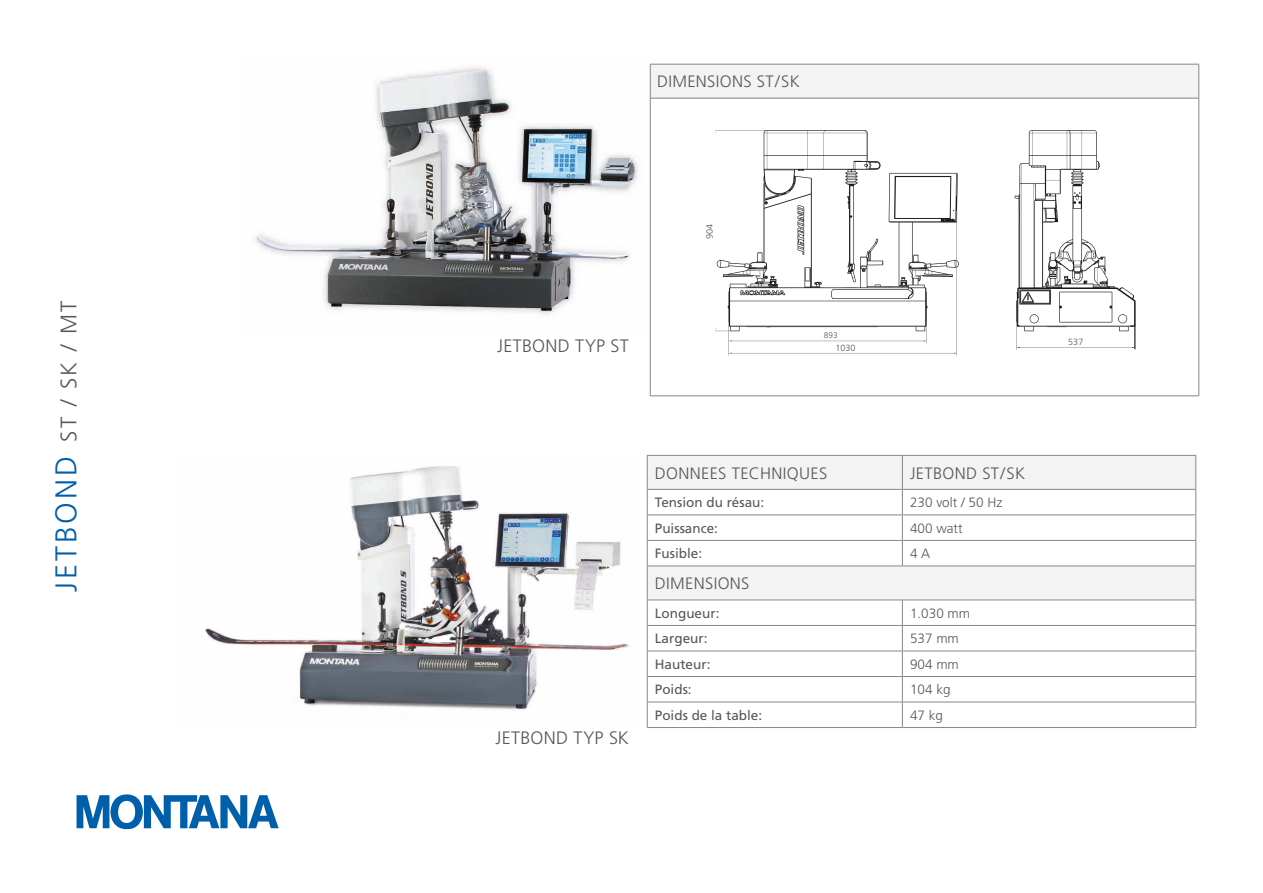
<style>
.page{position:relative;width:1263px;height:893px;background:#fff}
.page>*{position:absolute;margin:0;border:0;box-sizing:border-box;transform-origin:0 0}
.Hochkant{font:300 22.5px "Frutiger LT Pro";color:#575756}
.Bildunterschrift{font:300 18px "Frutiger LT Pro";letter-spacing:.015em;color:#575756}
.Ü-Schrift_in_Tabelle{font:300 16.5px "Frutiger LT Pro";letter-spacing:.02em;color:#575756}
.Tabelle_FETT{font:13.5px "Frutiger LT Pro";color:#575756}
.Tabelle_LINKS{font:300 13.5px "Frutiger LT Pro";color:#575756}
.Fließtext_9_14{font:300 9.15px "Frutiger LT Pro";color:#575756}
.Fließtext_9_14-2{font:300 9px "Frutiger LT Pro";letter-spacing:.01em;color:#575756}
.Fließtext_9_14-3{font:300 8.25px "Frutiger LT Pro";color:#575756}
.s1{font-size:30px;color:#005faa}
</style>
<div class="page">
<img style="left:254px;top:66px;width:385px;height:249px">
<img style="left:204px;top:466px;width:425px;height:244px">
<svg style="left:648px;top:456px;width:547px;height:144px;fill:#f3f3f3"></svg>
<svg style="left:902px;top:490px;width:293px;height:212px"></svg>
<hr style="left:1195px;top:566px;width:1px;height:34px;background:#878787">
<hr style="left:647px;top:514px;width:255px;height:1px;background:#878787">
<hr style="left:647px;top:540px;width:255px;height:1px;background:#878787">
<svg style="left:647px;top:490px;width:1px;height:76px"></svg>
<svg style="left:902px;top:490px;width:1px;height:76px"></svg>
<hr style="left:647px;top:566px;width:255px;height:1px;background:#878787">
<hr style="left:902px;top:566px;width:294px;height:1px;background:#878787">
<hr style="left:647px;top:600px;width:255px;height:1px;background:#878787">
<hr style="left:647px;top:625px;width:255px;height:1px;background:#878787">
<hr style="left:647px;top:651px;width:255px;height:1px;background:#878787">
<hr style="left:647px;top:676px;width:255px;height:1px;background:#878787">
<hr style="left:647px;top:702px;width:255px;height:1px;background:#878787">
<svg style="left:647px;top:600px;width:1px;height:127px"></svg>
<svg style="left:902px;top:601px;width:1px;height:126px"></svg>
<hr style="left:647px;top:727px;width:255px;height:1px;background:#878787">
<hr style="left:647px;top:456px;width:1px;height:33px;background:#878787">
<hr style="left:647px;top:455px;width:255px;height:1px;background:#878787">
<hr style="left:902px;top:455px;width:294px;height:1px;background:#878787">
<hr style="left:902px;top:456px;width:1px;height:33px;background:#878787">
<hr style="left:1195px;top:456px;width:1px;height:33px;background:#878787">
<hr style="left:647px;top:489px;width:255px;height:1px;background:#878787">
<hr style="left:902px;top:489px;width:294px;height:1px;background:#878787">
<hr style="left:902px;top:514px;width:294px;height:1px;background:#878787">
<svg style="left:1195px;top:490px;width:1px;height:76px"></svg>
<hr style="left:902px;top:540px;width:294px;height:1px;background:#878787">
<hr style="left:647px;top:566px;width:1px;height:34px;background:#878787">
<hr style="left:902px;top:600px;width:294px;height:1px;background:#878787">
<hr style="left:902px;top:625px;width:294px;height:1px;background:#878787">
<hr style="left:902px;top:651px;width:294px;height:1px;background:#878787">
<hr style="left:902px;top:676px;width:294px;height:1px;background:#878787">
<hr style="left:902px;top:702px;width:294px;height:1px;background:#878787">
<svg style="left:1195px;top:600px;width:1px;height:127px"></svg>
<hr style="left:902px;top:727px;width:294px;height:1px;background:#878787">
<div style="left:650px;top:64px;width:549px;height:34px;background:#f3f3f3"></div>
<hr style="left:650px;top:65px;width:1px;height:33px;background:#878787">
<hr style="left:650px;top:64px;width:549px;height:1px;background:#878787">
<hr style="left:1198px;top:65px;width:1px;height:33px;background:#878787">
<hr style="left:650px;top:98px;width:549px;height:1px;background:#878787">
<hr style="left:650px;top:99px;width:1px;height:296px;background:#878787">
<hr style="left:1198px;top:99px;width:1px;height:296px;background:#878787">
<hr style="left:650px;top:395px;width:549px;height:1px;background:#878787">
<img style="left:715px;top:130px;width:421px;height:226px">
<div style="left:740px;top:332px;width:182px;height:7px;background:#fff"></div>
<div style="left:835px;top:344px;width:21px;height:7px;background:#fff"></div>
<div style="left:1067px;top:338px;width:17px;height:7px;background:#fff"></div>
<svg style="left:1134px;top:325px;width:1px;height:24px"></svg>
<svg style="left:77px;top:794px;width:202px;height:35px"></svg>
<p class="Hochkant" style="left:56px;top:592px;width:293px;rotate:-90deg"><span class="s1">JETBOND</span> ST / SK / MT</p>
<p class="Ü-Schrift_in_Tabelle" style="left:657px;top:72px;width:144px">DIMENSIONS ST/SK</p>
<p class="Bildunterschrift" style="left:497px;top:336px;width:133px">JETBOND TYP ST</p>
<p class="Fließtext_9_14" style="left:704px;top:239px;width:17px;rotate:-90deg">904</p>
<p class="Fließtext_9_14-3" style="left:824px;top:330px;width:15px">893</p>
<p class="Fließtext_9_14-2" style="left:835px;top:342px;width:22px">1030</p>
<p class="Fließtext_9_14-2" style="left:1068px;top:336px;width:17px">537</p>
<p class="Bildunterschrift" style="left:495px;top:727px;width:135px">JETBOND TYP SK</p>
<p class="Ü-Schrift_in_Tabelle" style="left:655px;top:463px;width:174px">DONNEES TECHNIQUES</p>
<p class="Ü-Schrift_in_Tabelle" style="left:910px;top:463px;width:117px">JETBOND ST/SK</p>
<p class="Tabelle_FETT" style="left:655px;top:495px;width:111px">Tension du résau:</p>
<p class="Tabelle_LINKS" style="left:910px;top:495px;width:94px">230 volt / 50 Hz</p>
<p class="Tabelle_FETT" style="left:655px;top:520px;width:65px">Puissance:</p>
<p class="Tabelle_LINKS" style="left:910px;top:520px;width:54px">400 watt</p>
<p class="Tabelle_FETT" style="left:655px;top:546px;width:49px">Fusible:</p>
<p class="Tabelle_LINKS" style="left:910px;top:546px;width:22px">4 A</p>
<p class="Ü-Schrift_in_Tabelle" style="left:655px;top:574px;width:96px">DIMENSIONS</p>
<p class="Tabelle_FETT" style="left:655px;top:605px;width:66px">Longueur:</p>
<p class="Tabelle_LINKS" style="left:910px;top:605px;width:62px">1.030 mm</p>
<p class="Tabelle_FETT" style="left:655px;top:631px;width:54px">Largeur:</p>
<p class="Tabelle_LINKS" style="left:910px;top:631px;width:50px">537 mm</p>
<p class="Tabelle_FETT" style="left:655px;top:656px;width:57px">Hauteur:</p>
<p class="Tabelle_LINKS" style="left:910px;top:656px;width:50px">904 mm</p>
<p class="Tabelle_FETT" style="left:655px;top:682px;width:38px">Poids:</p>
<p class="Tabelle_LINKS" style="left:910px;top:682px;width:42px">104 kg</p>
<p class="Tabelle_FETT" style="left:655px;top:707px;width:109px">Poids de la table:</p>
<p class="Tabelle_LINKS" style="left:910px;top:707px;width:35px">47 kg</p>
</div>
